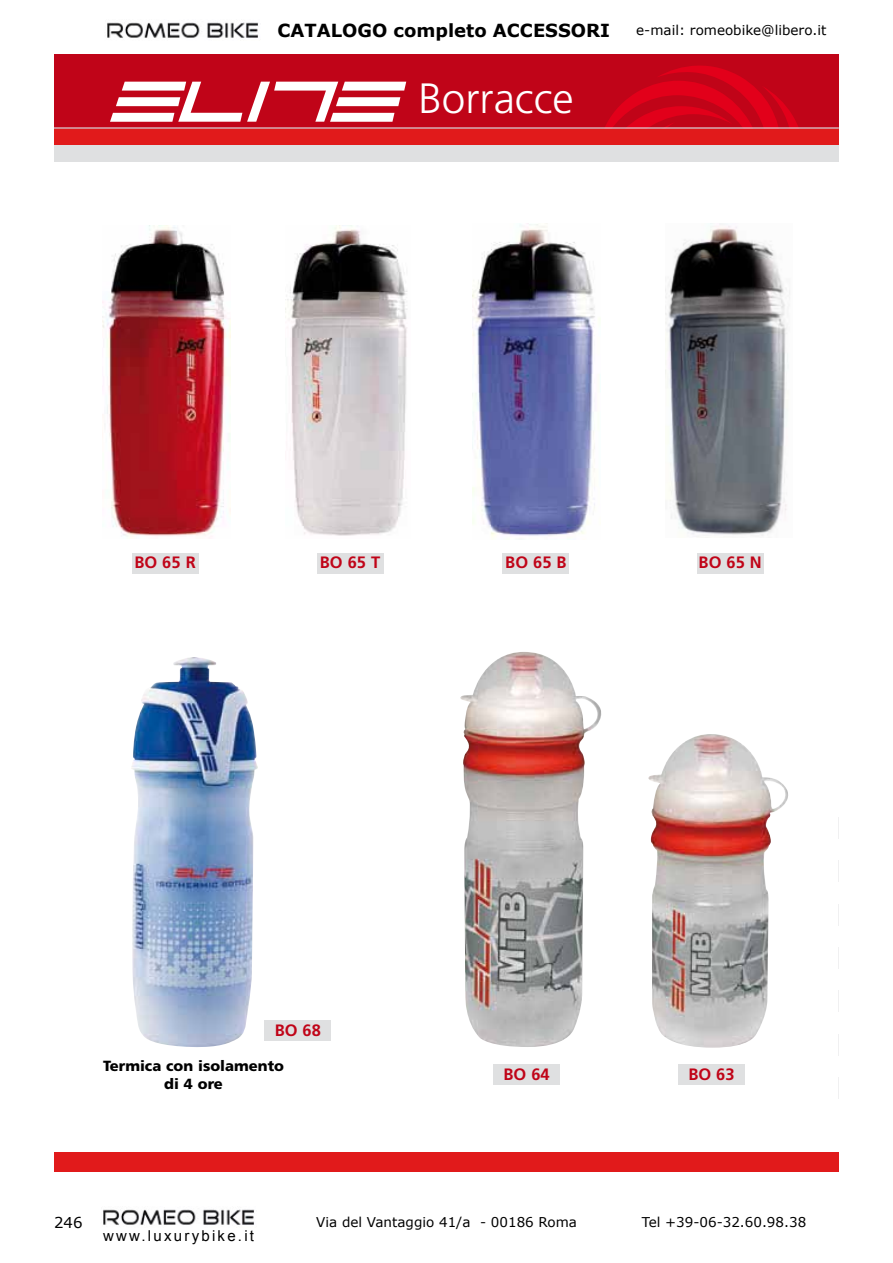
<style>
.page{position:relative;width:893px;height:1263px;background:#fff}
.page>*{position:absolute;margin:0;border:0;box-sizing:border-box;transform-origin:0 0}
.t1{font:300 42.3px "Frutiger LT Std";color:#fff}
.t2{font:700 18px "Verdana";color:#000}
.t3{font:700 16.5px "Frutiger LT Std";color:#c00418}
.t4{font:15px "Arial";letter-spacing:.15em;color:#000}
.t5{font:15px "Verdana";color:#000}
.t6{font:900 14.7px/17.7px "Frutiger LT Std";color:#000;text-align:center}
.t7{font:13.5px "Verdana";color:#000}
</style>
<div class="page">
<img style="left:107px;top:22px;width:151px;height:16px">
<img style="left:103px;top:1209px;width:151px;height:16px">
<hr style="left:839px;top:54px;width:1px;height:74px;background:#c00418">
<div style="left:54px;top:1152px;width:785px;height:20px;background:#e11a1b"></div>
<div style="left:54px;top:128px;width:785px;height:17px;background:#e11a1b"></div>
<div style="left:54px;top:145px;width:785px;height:16px;background:#dfe0e1"></div>
<div style="left:54px;top:54px;width:785px;height:74px;background:#c00418"></div>
<svg style="left:605px;top:65px;width:193px;height:62px"></svg>
<hr style="left:54px;top:127px;width:785px;height:2px;background:#dfe0e1">
<svg style="left:110px;top:82px;width:296px;height:40px"></svg>
<img style="left:102px;top:225px;width:129px;height:312px">
<img style="left:287px;top:225px;width:120px;height:311px">
<img style="left:666px;top:223px;width:124px;height:314px">
<img style="left:473px;top:224px;width:127px;height:314px">
<img style="left:460px;top:652px;width:141px;height:395px">
<img style="left:648px;top:734px;width:140px;height:314px">
<img style="left:131px;top:657px;width:127px;height:390px">
<div style="left:264px;top:1021px;width:67px;height:20px;background:#dfe0e1"></div>
<div style="left:493px;top:1064px;width:67px;height:20px;background:#dfe0e1"></div>
<div style="left:678px;top:1064px;width:67px;height:20px;background:#dfe0e1"></div>
<div style="left:132px;top:553px;width:66px;height:20px;background:#dfe0e1"></div>
<div style="left:317px;top:553px;width:66px;height:20px;background:#dfe0e1"></div>
<div style="left:503px;top:553px;width:66px;height:20px;background:#dfe0e1"></div>
<div style="left:697px;top:553px;width:66px;height:20px;background:#dfe0e1"></div>
<h2 class="t2" style="left:277px;top:19px;width:334px">CATALOGO completo ACCESSORI</h2>
<h1 class="t1" style="left:418px;top:75px;width:157px">Borracce</h1>
<p class="t7" style="left:636px;top:21px;width:192px">e-mail: romeobike@libero.it</p>
<p class="t3" style="left:134px;top:553px;width:63px">BO 65 R</p>
<p class="t3" style="left:320px;top:553px;width:62px">BO 65 T</p>
<p class="t3" style="left:505px;top:553px;width:63px">BO 65 B</p>
<p class="t3" style="left:699px;top:553px;width:65px">BO 65 N</p>
<p class="t3" style="left:275px;top:1021px;width:48px">BO 68</p>
<p class="t6" style="left:103px;top:1057px;width:182px">Termica con isolamento di 4 ore</p>
<p class="t3" style="left:504px;top:1064px;width:48px">BO 64</p>
<p class="t3" style="left:688px;top:1064px;width:48px">BO 63</p>
<p class="t5" style="left:54px;top:1213px;width:30px">246</p>
<p class="t7" style="left:316px;top:1213px;width:262px">Via del Vantaggio 41/a - 00186 Roma</p>
<p class="t4" style="left:103px;top:1225px;width:153px">www.luxurybike.it</p>
<p class="t7" style="left:642px;top:1213px;width:166px">Tel +39-06-32.60.98.38</p>
</div>
